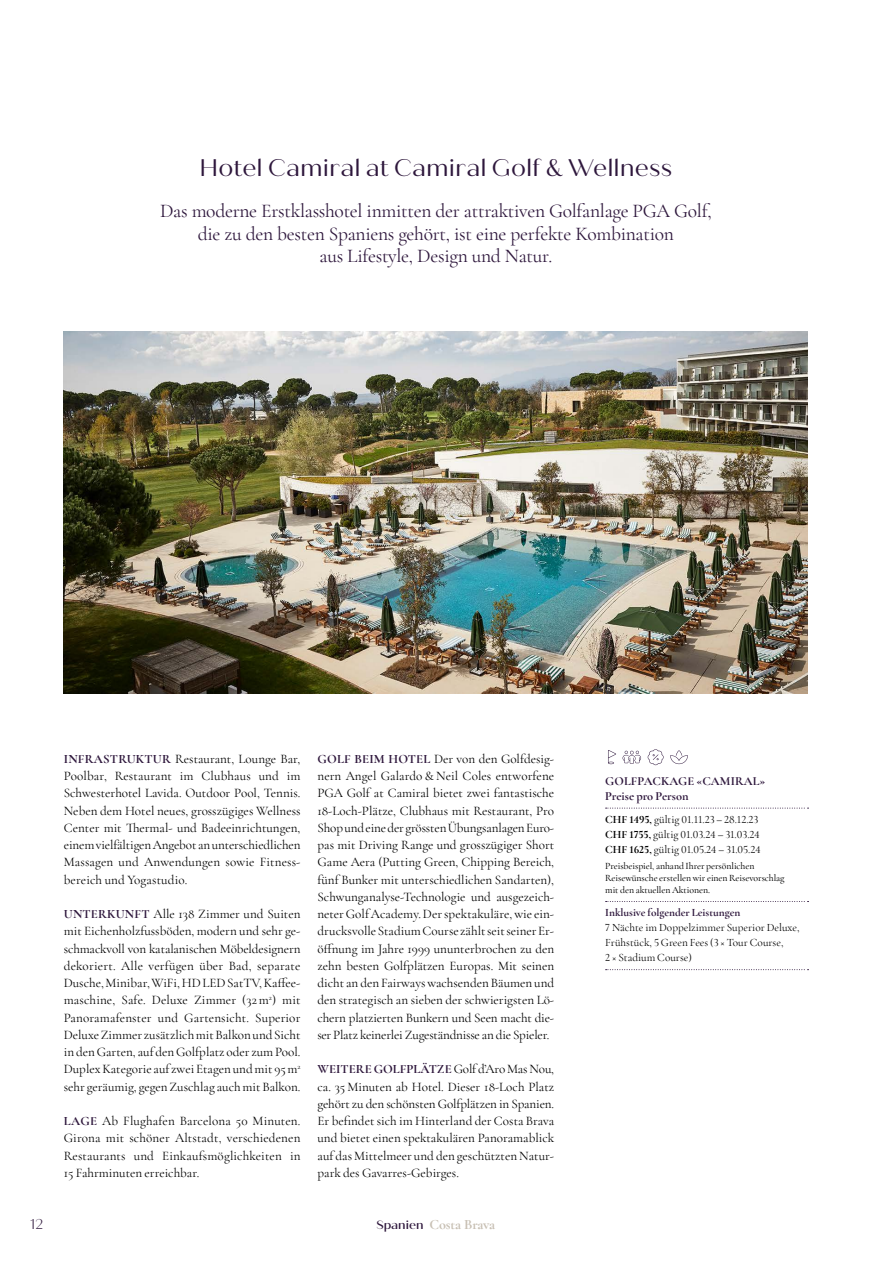
<style>
.page{position:relative;width:893px;height:1263px;background:#fff}
.page>*{position:absolute;margin:0;border:0;box-sizing:border-box;transform-origin:0 0}
._10_Hotel_Titel{font:24px "Quiche Sans";letter-spacing:.005em;color:#2e173c}
._10_Hotel_Lead{font:19.5px/22.5px "Cormorant Garamond";letter-spacing:-.015em;color:#2e173c;text-align:center}
._00_Land{font:700 14.25px "Cormorant Garamond";letter-spacing:-.01em;color:#c8c0b4}
.t1{font:300 14.25px "Quiche Sans";color:#2e173c}
._00_GS_Einstieg{font:13.2px/17.2px "Cormorant Garamond";color:#000;text-align:justify}
._00_GS_Einstieg-2{font:700 12.75px "Cormorant Garamond";color:#2e173c}
._30_Tabelle_Titel{font:700 12.3px "Cormorant Garamond";color:#2e173c}
._30_Tabelle_GS_Preis{font:11.25px "Cormorant Garamond";color:#000}
._30_Tabelle_GS{font:11.25px/15px "Cormorant Garamond";color:#000}
._30_Tabelle_UT{font:700 11.25px "Cormorant Garamond";color:#2e173c}
._30_Tabelle_Infotext{font:500 9.75px/12px "Cormorant Garamond";letter-spacing:-.005em;color:#000}
.s1{font-weight:700;font-size:12.75px;color:#2e173c}
.s2{font-weight:400;font-size:13.2px;color:#000}
.s3{font-family:"Quiche Sans";font-weight:500;font-size:12px;color:#2e173c}
.s4{font-weight:700}
</style>
<div class="page">
<svg style="left:606px;top:808px;width:202px;height:1px"></svg>
<svg style="left:606px;top:969px;width:202px;height:1px"></svg>
<svg style="left:606px;top:901px;width:202px;height:1px"></svg>
<svg style="left:608px;top:750px;width:8px;height:14px"></svg>
<svg style="left:623px;top:751px;width:18px;height:13px"></svg>
<svg style="left:648px;top:749px;width:16px;height:16px"></svg>
<svg style="left:670px;top:750px;width:18px;height:14px"></svg>
<img style="left:64px;top:331px;width:744px;height:363px">
<p class="_10_Hotel_Titel" style="left:200px;top:154px;width:474px">Hotel Camiral at Camiral Golf &amp; Wellness</p>
<p class="_10_Hotel_Lead" style="left:160px;top:200px;width:553px">Das moderne Erstklasshotel inmitten der attraktiven Golfanlage PGA Golf, die zu den besten Spaniens gehört, ist eine perfekte Kombination<br>aus Lifestyle, Design und Natur.</p>
<p class="t1" style="left:30px;top:1215px;width:15px">12</p>
<p class="_00_GS_Einstieg" style="left:64px;top:750px;width:238px"><span class="s1">INFRASTRUKTUR</span> Restaurant, Lounge Bar, Poolbar, Restaurant im Clubhaus und im Schwesterhotel Lavida. Outdoor Pool, Tennis.<br>Neben dem Hotel neues, grosszügiges Wellness Center mit Thermal- und Badeeinrichtungen, einem vielfältigen Angebot an unterschiedlichen Massagen und Anwendungen sowie Fitness&shy;bereich und Yogastudio.</p>
<p class="_00_GS_Einstieg" style="left:64px;top:905px;width:238px"><span class="s1">UNTERKUNFT</span> Alle 138 Zimmer und Suiten mit Eichenholzfussböden, modern und sehr ge&shy;schmackvoll von katalanischen Möbeldesignern dekoriert. Alle verfügen über Bad, separate Dusche, Minibar, WiFi, HD LED SatTV, Kaffee&shy;maschine, Safe. Deluxe Zimmer (32 m<sup>2</sup>) mit Panoramafenster und Gartensicht. Superior Deluxe Zimmer zusätzlich mit Balkon und Sicht in den Garten, auf den Golfplatz oder zum Pool.<br>Duplex Kategorie auf zwei Etagen und mit 95 m<sup>2 </sup>sehr geräumig, gegen Zuschlag auch mit Balkon.</p>
<p class="_00_GS_Einstieg" style="left:64px;top:1112px;width:238px"><span class="s1">LAGE</span> Ab Flughafen Barcelona 50 Minuten.<br>Girona mit schöner Altstadt, verschiedenen Restaurants und Einkaufsmöglichkeiten in 15 Fahrminuten erreichbar.</p>
<p class="_00_GS_Einstieg" style="left:317px;top:750px;width:238px"><span class="s1">GOLF BEIM HOTEL</span> Der von den Golfdesig&shy;nern Angel Galardo &amp; Neil Coles entworfene PGA Golf at Camiral bietet zwei fantastische 18-Loch-Plätze, Clubhaus mit Restaurant, Pro Shop und eine der grössten Übungsanlagen Euro&shy;pas mit Driving Range und grosszügiger Short Game Aera (Putting Green, Chipping Bereich, fünf Bunker mit unterschiedlichen Sandarten), Schwunganalyse-Technologie und ausgezeich&shy;neter Golf Academy. Der spektakuläre, wie ein&shy;drucksvolle Stadium Course zählt seit seiner Er&shy;öffnung im Jahre 1999 ununterbrochen zu den zehn besten Golfplätzen Europas. Mit seinen dicht an den Fairways wachsenden Bäumen und den strategisch an sieben der schwierigsten Lö&shy;chern platzierten Bunkern und Seen macht die&shy;ser Platz keinerlei Zugeständnisse an die Spieler.</p>
<p class="_00_GS_Einstieg-2" style="left:318px;top:1061px;width:238px">WEITERE GOLFPLÄTZE <span class="s2">Golf d’Aro Mas Nou,</span></p>
<p class="_00_GS_Einstieg" style="left:317px;top:1078px;width:238px">ca. 35 Minuten ab Hotel. Dieser 18-Loch Platz gehört zu den schönsten Golfplätzen in Spanien.<br>Er befindet sich im Hinterland der Costa Brava und bietet einen spektakulären Panoramablick auf das Mittelmeer und den geschützten Natur&shy;park des Gavarres-Gebirges.</p>
<p class="_00_Land" style="left:376px;top:1215px;width:120px"><span class="s3">Spanien</span> Costa Brava</p>
<p class="_30_Tabelle_Titel" style="left:605px;top:773px;width:162px">GOLFPACKAGE «CAMIRAL»</p>
<p class="_30_Tabelle_Titel" style="left:605px;top:788px;width:85px">Preise pro Person</p>
<p class="_30_Tabelle_GS_Preis" style="left:605px;top:812px;width:155px"><span class="s4">CHF 1495,</span> gültig 01.11.23 – 28.12.23</p>
<p class="_30_Tabelle_GS_Preis" style="left:605px;top:827px;width:156px"><span class="s4">CHF 1755,</span> gültig 01.03.24 – 31.03.24</p>
<p class="_30_Tabelle_GS_Preis" style="left:605px;top:842px;width:157px"><span class="s4">CHF 1625,</span> gültig 01.05.24 – 31.05.24</p>
<p class="_30_Tabelle_Infotext" style="left:605px;top:860px;width:181px">Preisbeispiel, anhand Ihrer persönlichen<br>Reisewünsche erstellen wir einen Reisevorschlag mit den aktuellen Aktionen.</p>
<p class="_30_Tabelle_UT" style="left:605px;top:906px;width:137px">Inklusive folgender Leistungen</p>
<p class="_30_Tabelle_GS" style="left:605px;top:920px;width:196px">7 Nächte im Doppelzimmer Superior Deluxe,<br>Frühstück, 5 Green Fees (3 × Tour Course,<br>2 × Stadium Course)</p>
</div>
